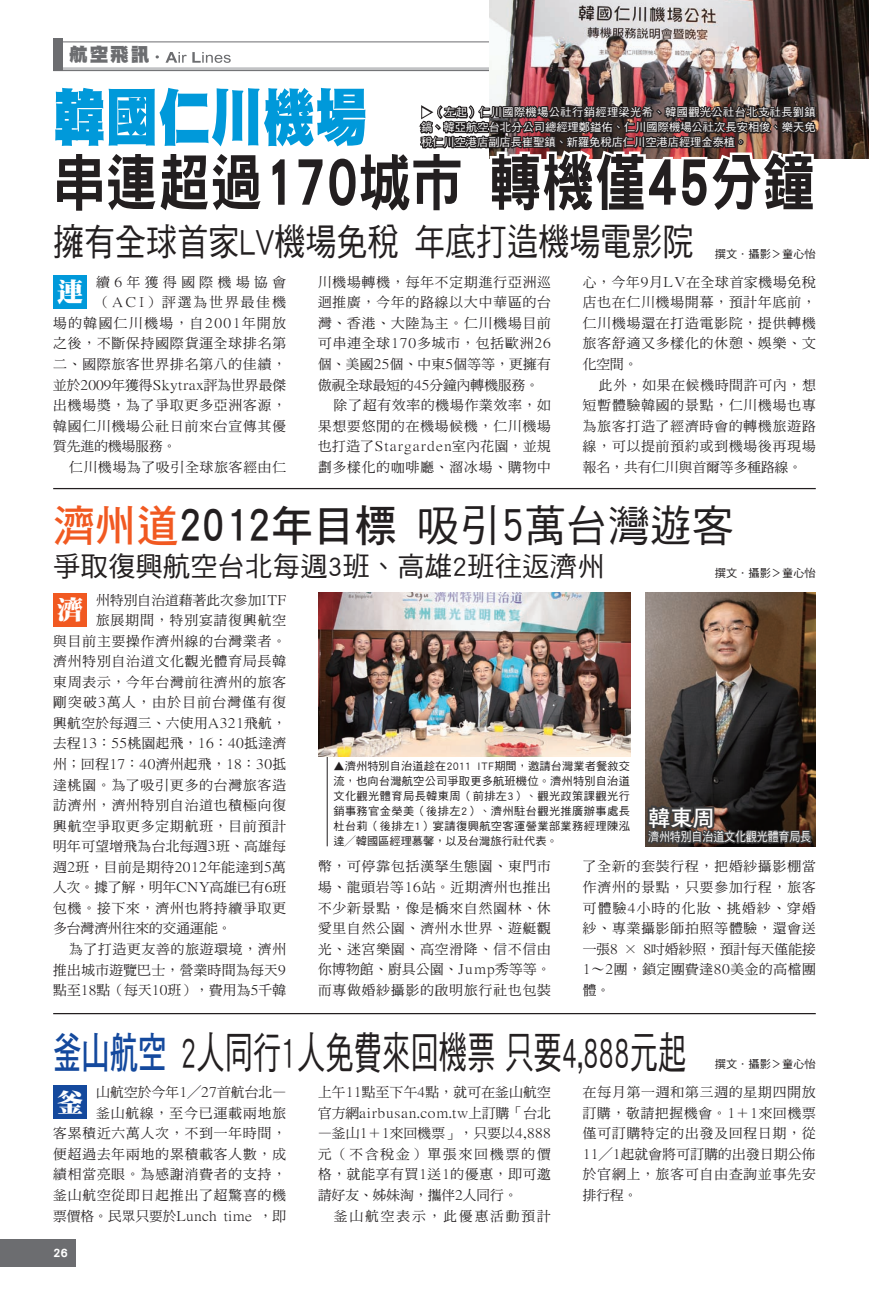
<style>
.page{position:relative;width:869px;height:1294px;background:#fff}
.page>*{position:absolute;margin:0;border:0;box-sizing:border-box;transform-origin:0 0}
.t1{font:62.25px/65px "DF Hei Std W9";color:#231f20;scale:.84 1}
.t2{font:43.62px "DF Hei Std W5";color:#231f20;scale:.65 1}
.t3{font:43.62px "DF Hei Std W5";color:#231f20;scale:.96 1}
.t4{font:37.38px "DF Hei Std W5";color:#231f20;scale:.83 1}
.t5{font:27.38px "DF Hei Std W5";color:#231f20}
.t6{font:26.38px "DF Ming Std W12";color:#fff}
.t7{font:22.38px "DF Hei Std W7";color:#fff}
.t8{font:18.62px "DF Hei Std W12";color:#6c6d70}
.t9{font:13.75px/20.5px "DF Ming Md HK BF";letter-spacing:.065em;color:#231f20;text-align:justify}
.t10{font:13.75px "DF Ming Md HK BF";color:#231f20}
.t11{font:13.75px "DF Ming Md HK BF";letter-spacing:.025em;color:#231f20}
.t12{font:13.75px "DF Ming Md HK BF";letter-spacing:.015em;color:#231f20}
.t13{font:13.75px "DF Ming Md HK BF";letter-spacing:.14em;color:#231f20}
.t14{font:13.75px "DF Ming Md HK BF";letter-spacing:.035em;color:#231f20}
.t15{font:13.75px "DF Ming Md HK BF";letter-spacing:.01em;color:#231f20}
.t16{font:13.75px "DF Ming Md HK BF";letter-spacing:.03em;color:#231f20}
.t17{font:13.75px "DF Ming Md HK BF";letter-spacing:.11em;color:#231f20}
.t18{font:13.75px "DF Ming Md HK BF";letter-spacing:.095em;color:#231f20}
.t19{font:13.75px "DF Ming Md HK BF";letter-spacing:.005em;color:#231f20}
.t20{font:13.75px "DF Ming Md HK BF";letter-spacing:.15em;color:#231f20}
.t21{font:13.75px "DF Ming Md HK BF";letter-spacing:.33em;color:#231f20}
.t22{font:12.5px "DF Hei Std W5";letter-spacing:-.01em;color:#fff;scale:.88 1}
.t23{font:12.5px "DF Hei Std W9";color:#fff}
.t24{font:11.25px/15px "DF Hei Std W5";letter-spacing:.015em;color:#231f20;text-align:justify}
.t25{font:11.25px/15px "DF Hei Std W5";color:#fff;text-align:justify}
.s1{font-family:"DF Hei Std W12";color:#0099da}
.s2{font-size:68.5px}
.s3{font-family:"DF Hei Std W7";color:#f15921}
.s4{font-family:"DF Hei Std W7";font-size:48px}
.s5{font-family:"DF Hei Std W7"}
.s6{font-size:48px}
.s7{font-family:"DF Hei Std W7";color:#14499d}
</style>
<div class="page">
<div style="left:0;top:1239px;width:76px;height:27px;background:#6c6d70"></div>
<hr style="left:53px;top:42px;width:762px;height:1px;background:#6c6d70">
<div style="left:53px;top:38px;width:10px;height:33px;background:#6c6d70"></div>
<div style="left:53px;top:275px;width:34px;height:34px;background:#0099da"></div>
<div style="left:53px;top:1085px;width:34px;height:34px;background:#14499d"></div>
<img style="left:489px;top:0;width:379px;height:158px">
<img style="left:53px;top:52px;width:766px;height:107px">
<hr style="left:53px;top:488px;width:762px;height:1px;background:#231f20">
<hr style="left:53px;top:1012px;width:762px;height:2px;background:#231f20">
<div style="left:53px;top:592px;width:34px;height:34px;background:#f15921"></div>
<hr style="left:327px;top:649px;width:1px;height:197px;background:#231f20">
<img style="left:645px;top:592px;width:170px;height:254px">
<img style="left:318px;top:592px;width:311px;height:164px">
<svg style="left:645px;top:799px;width:167px;height:48px;background:#342d2a"></svg>
<p class="t8" style="left:69px;top:45px;width:82px">航空飛訊</p>
<p class="t1" style="left:53px;top:84px;width:907px"><span class="s1">韓國仁川機場<br></span>串連超過<span class="s2">170</span>城市轉機僅<span class="s2">45</span>分鐘</p>
<p class="t4" style="left:53px;top:221px;width:772px">擁有全球首家LV機場免稅年底打造機場電影院</p>
<p class="t25" style="left:421px;top:104px;width:396px;text-indent:12px">（左起）仁川國際機場公社行銷經理梁光希、韓國觀光公社台北支社長劉鎮鎬、韓亞航空台北分公司總經理鄭鎰佑、仁川國際機場公社次長安相俊、樂天免稅仁川空港店副店長崔聖鎮、新羅免稅店仁川空港店經理金泰植。</p>
<p class="t25" style="left:434px;top:107px;width:13px;rotate:90deg">▲</p>
<p class="t24" style="left:714px;top:246px;width:102px">撰文．攝影＞童心怡</p>
<p class="t21" style="left:96px;top:275px;width:191px">續6年獲得國際機場協會</p>
<p class="t20" style="left:96px;top:295px;width:191px">（ACI）評選為世界最佳機</p>
<p class="t17" style="left:53px;top:316px;width:234px">場的韓國仁川機場，自2001年開放</p>
<p class="t9" style="left:53px;top:334px;width:234px">之後，不斷保持國際貨運全球排名第</p>
<p class="t9" style="left:53px;top:354px;width:234px">二、國際旅客世界排名第八的佳績，</p>
<p class="t10" style="left:53px;top:378px;width:234px">並於2009年獲得Skytrax評為世界最傑</p>
<p class="t9" style="left:53px;top:395px;width:234px">出機場獎，為了爭取更多亞洲客源，</p>
<p class="t9" style="left:53px;top:416px;width:234px">韓國仁川機場公社日前來台宣傳其優</p>
<p class="t10" style="left:53px;top:439px;width:125px">質先進的機場服務。</p>
<p class="t9" style="left:69px;top:457px;width:218px">仁川機場為了吸引全球旅客經由仁</p>
<p class="t6" style="left:57px;top:278px;width:28px">連</p>
<p class="t9" style="left:318px;top:272px;width:234px">川機場轉機，每年不定期進行亞洲巡</p>
<p class="t9" style="left:318px;top:293px;width:234px">迴推廣，今年的路線以大中華區的台</p>
<p class="t9" style="left:318px;top:313px;width:234px">灣、香港、大陸為主。仁川機場目前</p>
<p class="t9" style="left:318px;top:334px;width:234px">可串連全球170多城市，包括歐洲26</p>
<p class="t12" style="left:318px;top:357px;width:234px">個、美國25個、中東5個等等，更擁有</p>
<p class="t10" style="left:318px;top:378px;width:222px">傲視全球最短的45分鐘內轉機服務。</p>
<p class="t9" style="left:334px;top:395px;width:218px">除了超有效率的機場作業效率，如</p>
<p class="t9" style="left:318px;top:416px;width:234px">果想要悠閒的在機場候機，仁川機場</p>
<p class="t9" style="left:318px;top:437px;width:234px">也打造了Stargarden室內花園，並規</p>
<p class="t9" style="left:318px;top:457px;width:234px">劃多樣化的咖啡廳、溜冰場、購物中</p>
<p class="t9" style="left:582px;top:272px;width:234px">心，今年9月LV在全球首家機場免稅</p>
<p class="t9" style="left:582px;top:293px;width:234px">店也在仁川機場開幕，預計年底前，</p>
<p class="t9" style="left:582px;top:313px;width:234px">仁川機場還在打造電影院，提供轉機</p>
<p class="t9" style="left:582px;top:334px;width:234px">旅客舒適又多樣化的休憩、娛樂、文</p>
<p class="t9" style="left:582px;top:354px;width:56px">化空間。</p>
<p class="t9" style="left:598px;top:375px;width:218px">此外，如果在候機時間許可內，想</p>
<p class="t9" style="left:582px;top:395px;width:234px">短暫體驗韓國的景點，仁川機場也專</p>
<p class="t9" style="left:582px;top:416px;width:234px">為旅客打造了經濟時會的轉機旅遊路</p>
<p class="t9" style="left:582px;top:437px;width:234px">線，可以提前預約或到機場後再現場</p>
<p class="t10" style="left:582px;top:460px;width:221px">報名，共有仁川與首爾等多種路線。</p>
<p class="t3" style="left:53px;top:502px;width:710px"><span class="s3">濟州道</span><span class="s4">2012</span><span class="s5">年目標</span>吸引<span class="s6">5</span>萬台灣遊客</p>
<p class="t5" style="left:53px;top:552px;width:552px">爭取復興航空台北每週3班、高雄2班往返濟州</p>
<p class="t24" style="left:714px;top:565px;width:102px">撰文．攝影＞童心怡</p>
<p class="t19" style="left:96px;top:592px;width:191px">州特別自治道藉著此次參加ITF</p>
<p class="t9" style="left:96px;top:610px;width:191px">旅展期間，特別宴請復興航空</p>
<p class="t9" style="left:53px;top:631px;width:234px">與目前主要操作濟州線的台灣業者。</p>
<p class="t9" style="left:53px;top:651px;width:234px">濟州特別自治道文化觀光體育局長韓</p>
<p class="t9" style="left:53px;top:672px;width:234px">東周表示，今年台灣前往濟州的旅客</p>
<p class="t18" style="left:53px;top:695px;width:234px">剛突破3萬人，由於目前台灣僅有復</p>
<p class="t16" style="left:53px;top:716px;width:234px">興航空於每週三、六使用A321飛航，</p>
<p class="t11" style="left:53px;top:736px;width:234px">去程13：55桃園起飛，16：40抵達濟</p>
<p class="t11" style="left:53px;top:757px;width:234px">州；回程17：40濟州起飛，18：30抵</p>
<p class="t9" style="left:53px;top:775px;width:234px">達桃園。為了吸引更多的台灣旅客造</p>
<p class="t9" style="left:53px;top:795px;width:234px">訪濟州，濟州特別自治道也積極向復</p>
<p class="t9" style="left:53px;top:816px;width:234px">興航空爭取更多定期航班，目前預計</p>
<p class="t11" style="left:53px;top:839px;width:234px">明年可望增飛為台北每週3班、高雄每</p>
<p class="t14" style="left:53px;top:860px;width:234px">週2班，目前是期待2012年能達到5萬</p>
<p class="t10" style="left:53px;top:880px;width:234px">人次。據了解，明年CNY高雄已有6班</p>
<p class="t9" style="left:53px;top:898px;width:234px">包機。接下來，濟州也將持續爭取更</p>
<p class="t10" style="left:53px;top:921px;width:180px">多台灣濟州往來的交通運能。</p>
<p class="t9" style="left:69px;top:939px;width:218px">為了打造更友善的旅遊環境，濟州</p>
<p class="t11" style="left:53px;top:962px;width:234px">推出城市遊覽巴士，營業時間為每天9</p>
<p class="t15" style="left:53px;top:983px;width:234px">點至18點（每天10班），費用為5千韓</p>
<p class="t6" style="left:57px;top:595px;width:28px">濟</p>
<p class="t24" style="left:333px;top:758px;width:298px">▲濟州特別自治道趁在2011 ITF期間，邀請台灣業者餐敘交流，也向台灣航空公司爭取更多航班機位。濟州特別自治道文化觀光體育局長韓東周（前排左3）、觀光政策課觀光行銷事務官金榮美（後排左2）、濟州駐台觀光推廣辦事處長杜台莉（後排左1）宴請復興航空客運營業部業務經理陳泓達╱韓國區經理慕馨，以及台灣旅行社代表。</p>
<p class="t7" style="left:648px;top:805px;width:68px">韓東周</p>
<p class="t22" style="left:648px;top:830px;width:187px">濟州特別自治道文化觀光體育局長</p>
<p class="t9" style="left:318px;top:856px;width:234px">幣，可停靠包括漢拏生態園、東門市場、龍頭岩等16站。近期濟州也推出不少新景點，像是橋來自然園林、休愛里自然公園、濟州水世界、遊艇觀光、迷宮樂園、高空滑降、信不信由你博物館、廚具公園、Jump秀等等。而專做婚紗攝影的啟明旅行社也包裝</p>
<p class="t9" style="left:582px;top:856px;width:234px">了全新的套裝行程，把婚紗攝影棚當作濟州的景點，只要參加行程，旅客可體驗4小時的化妝、挑婚紗、穿婚紗、專業攝影師拍照等體驗，還會送一張8 × 8吋婚紗照，預計每天僅能接1∼2團，鎖定團費達80美金的高檔團體。</p>
<p class="t2" style="left:53px;top:1028px;width:975px"><span class="s7">釜山航空</span> 2人同行1人免費來回機票 只要4,888元起</p>
<p class="t24" style="left:714px;top:1056px;width:102px">撰文．攝影＞童心怡</p>
<p class="t9" style="left:53px;top:1082px;width:234px;text-align:right">山航空於今年1╱27首航台北—<br>釜山航線，至今已運載兩地旅<br>客累積近六萬人次，不到一年時間，便超過去年兩地的累積載客人數，成績相當亮眼。為感謝消費者的支持，釜山航空從即日起推出了超驚喜的機票價格。民眾只要於Lunch time ，即</p>
<p class="t12" style="left:318px;top:1085px;width:234px">上午11點至下午4點，就可在釜山航空</p>
<p class="t6" style="left:57px;top:1088px;width:28px">釜</p>
<p class="t9" style="left:318px;top:1103px;width:234px">官方網airbusan.com.tw上訂購「台北</p>
<p class="t12" style="left:318px;top:1126px;width:234px">—釜山1＋1來回機票」，只要以4,888</p>
<p class="t13" style="left:318px;top:1146px;width:234px">元（不含稅金）單張來回機票的價</p>
<p class="t9" style="left:318px;top:1164px;width:234px">格，就能享有買1送1的優惠，即可邀</p>
<p class="t10" style="left:318px;top:1188px;width:201px">請好友、姊妹淘，攜伴2人同行。</p>
<p class="t13" style="left:334px;top:1208px;width:218px">釜山航空表示，此優惠活動預計</p>
<p class="t23" style="left:53px;top:1245px;width:16px">26</p>
<p class="t9" style="left:582px;top:1082px;width:234px">在每月第一週和第三週的星期四開放訂購，敬請把握機會。1＋1來回機票僅可訂購特定的出發及回程日期，從11╱1起就會將可訂購的出發日期公佈於官網上，旅客可自由查詢並事先安排行程。</p>
</div>
